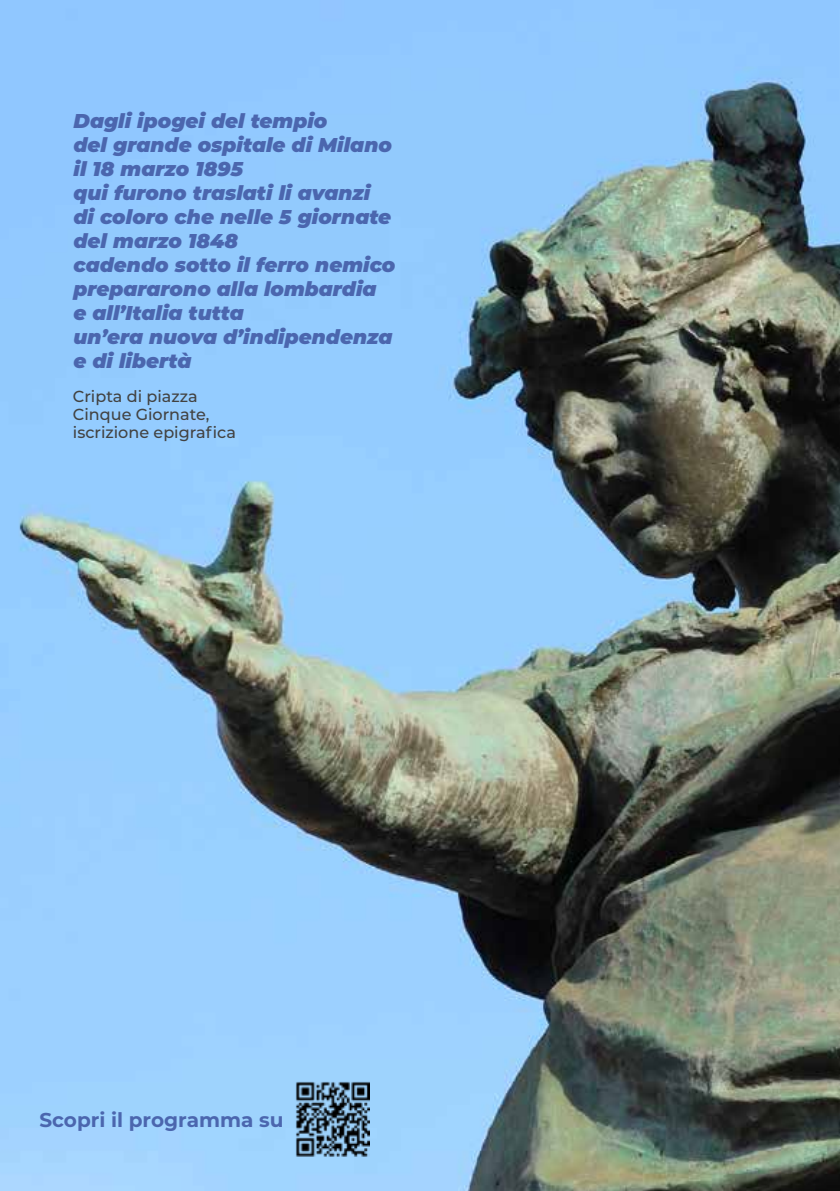
<style>
.page{position:relative;width:840px;height:1191px;background:#fff}
.page>*{position:absolute;margin:0;border:0;box-sizing:border-box;transform-origin:0 0}
.t1{font:italic 900 20px/24px "Montserrat";color:#4b66ae}
.t2{font:700 20px "Montserrat";color:#4b66ae}
.t3{font:500 16px/18px "Montserrat";color:#424241}
</style>
<div class="page">
<img style="left:0;top:0;width:839px;height:1191px">
<img style="left:295px;top:1081px;width:74px;height:75px">
<p class="t1" style="left:73px;top:107px;width:323px">Dagli ipogei del tempio<br>del grande ospitale di Milano il 18 marzo 1895<br>qui furono traslati li avanzi di coloro che nelle 5 giornate del marzo 1848<br>cadendo sotto il ferro nemico prepararono alla lombardia<br>e all’Italia tutta<br>un’era nuova d’indipendenza e di libertà</p>
<p class="t3" style="left:73px;top:386px;width:164px">Cripta di piazza<br>Cinque Giornate, iscrizione epigrafica</p>
<p class="t2" style="left:39px;top:1105px;width:245px">Scopri il programma su</p>
</div>
